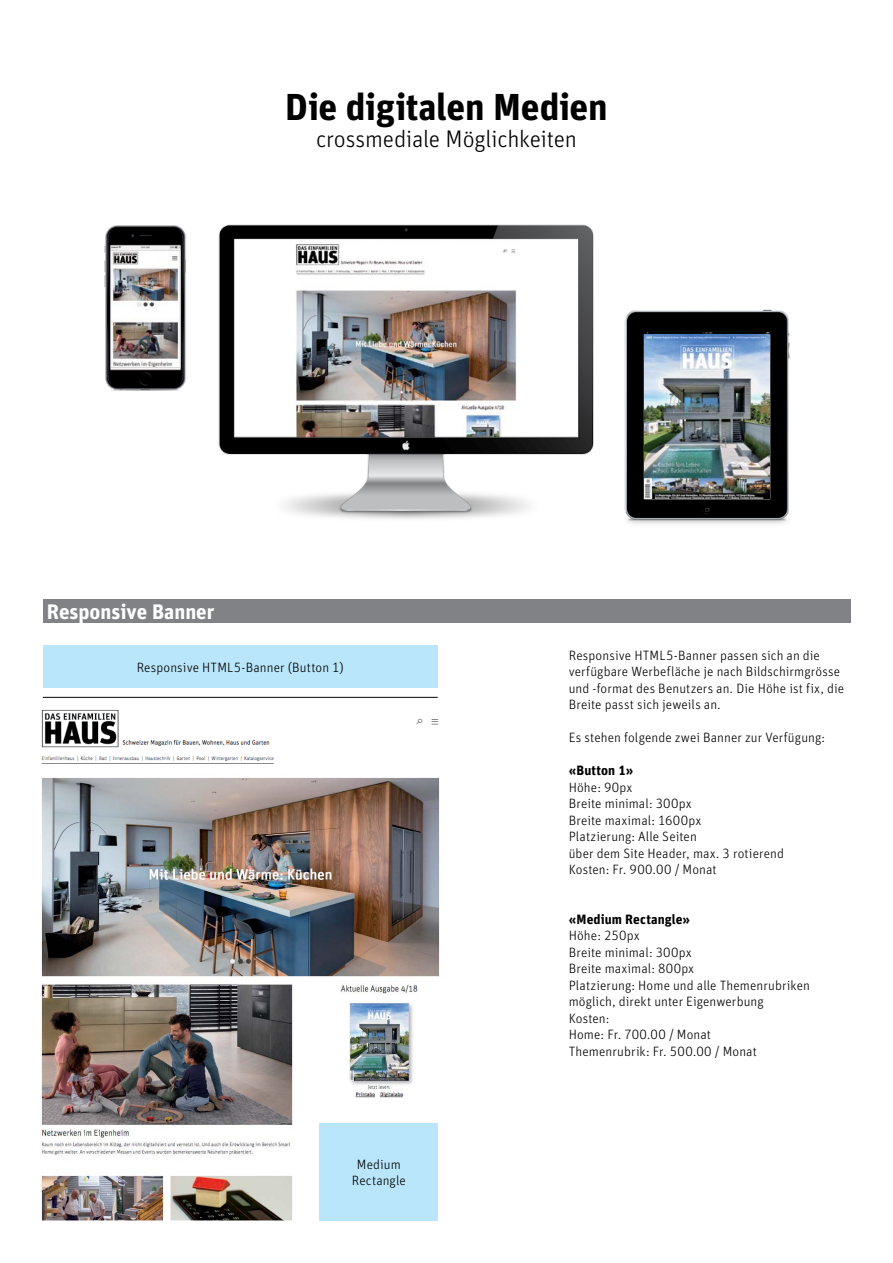
<style>
.page{position:relative;width:893px;height:1263px;background:#fff}
.page>*{position:absolute;margin:0;border:0;box-sizing:border-box;transform-origin:0 0}
.t1{font:37.5px "Unit Bold LF";letter-spacing:-.01em;color:#000}
.t2{font:24px "Unit Light LF";letter-spacing:-.01em;color:#000}
.t3{font:21px "Unit Bold LF";color:#fff}
.t4{font:13.5px/16.5px "Unit Light LF";letter-spacing:.005em;color:#000}
.t5{font:13.5px "Unit Bold LF";letter-spacing:.01em;color:#000}
</style>
<div class="page">
<img style="left:218px;top:224px;width:376px;height:295px">
<img style="left:104px;top:225px;width:83px;height:166px">
<img style="left:624px;top:309px;width:166px;height:215px">
<img style="left:644px;top:335px;width:125px;height:163px">
<div style="left:43px;top:600px;width:807px;height:23px;background:#808285"></div>
<img style="left:41px;top:777px;width:399px;height:443px">
<div style="left:320px;top:1123px;width:118px;height:97px;background:#b9e6fa"></div>
<div style="left:43px;top:645px;width:395px;height:43px;background:#b9e6fa"></div>
<img style="left:41px;top:709px;width:397px;height:55px">
<hr style="left:43px;top:697px;width:395px;height:1px;background:#000">
<h1 class="t1" style="left:285px;top:83px;width:324px">Die digitalen Medien</h1>
<h2 class="t2" style="left:316px;top:123px;width:262px">crossmediale Möglichkeiten</h2>
<h3 class="t3" style="left:47px;top:598px;width:169px">Responsive Banner</h3>
<p class="t4" style="left:137px;top:659px;width:209px">Responsive HTML5-Banner (Button 1)</p>
<p class="t4" style="left:352px;top:1155px;width:56px;text-align:center">Medium<br>Rectangle</p>
<p class="t4" style="left:569px;top:646px;width:277px">Responsive HTML5-Banner passen sich an die verfügbare Werbefläche je nach Bildschirmgrösse und -format des Benutzers an. Die Höhe ist fix, die Breite passt sich jeweils an.</p>
<p class="t4" style="left:569px;top:729px;width:258px">Es stehen folgende zwei Banner zur Verfügung:</p>
<p class="t5" style="left:569px;top:762px;width:66px">«Button 1»</p>
<p class="t4" style="left:569px;top:778px;width:217px">Höhe: 90px<br>Breite minimal: 300px<br>Breite maximal: 1600px<br>Platzierung: Alle Seiten<br>über dem Site Header, max. 3 rotierend<br>Kosten: Fr. 900.00 / Monat</p>
<p class="t5" style="left:569px;top:910px;width:123px">«Medium Rectangle»</p>
<p class="t4" style="left:569px;top:927px;width:243px">Höhe: 250px<br>Breite minimal: 300px<br>Breite maximal: 800px<br>Platzierung: Home und alle Themenrubriken möglich, direkt unter Eigenwerbung<br>Kosten:<br>Home: Fr. 700.00 / Monat<br>Themenrubrik: Fr. 500.00 / Monat</p>
</div>
